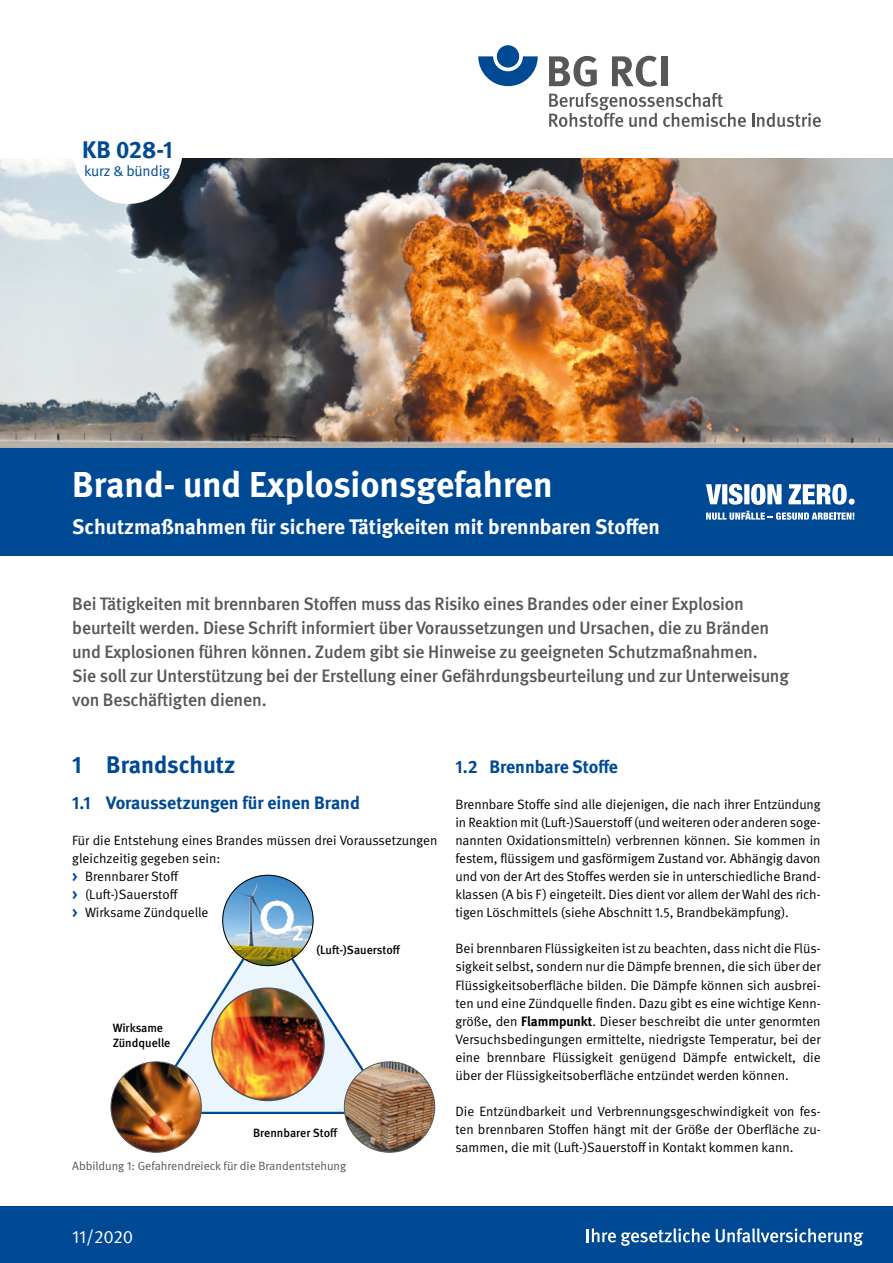
<style>
.page{position:relative;width:893px;height:1263px;background:#fff}
.page>*{position:absolute;margin:0;border:0;box-sizing:border-box;transform-origin:0 0}
._24pt_Überschrift{font:700 36px "DGUV Meta";color:#fff}
.t1{font:700 24px "DGUV Meta";color:#004994}
._14pt_Unter-Übersc{font:700 21px "DGUV Meta";color:#fff}
._12pt_Anleser{font:500 18px/24px "DGUV Meta";letter-spacing:-.01em;color:#575756}
.t2{font:700 18px "DGUV Meta";color:#004994}
._16pt_Unter-Übersc{font:18px "DGUV Meta";color:#fff}
._16pt_Unter-Übersc-2{font:15px "DGUV Meta";letter-spacing:-.01em;color:#004994}
.Fließtext_ohne{font:13.5px/18px "DGUV Meta";color:#000;text-align:justify}
.t3{font:500 12px/15px "DGUV Meta";color:#000}
.Bildunterschrift{font:12px "DGUV Meta";color:#575756}
.s1{font-weight:700;color:#004994}
.s2{font-weight:700}
</style>
<div class="page">
<div style="left:0;top:447px;width:893px;height:109px;background:#004994"></div>
<div style="left:0;top:1206px;width:893px;height:57px;background:#004994"></div>
<svg style="left:587px;top:1228px;width:123px;height:18px"></svg>
<svg style="left:716px;top:1228px;width:147px;height:18px"></svg>
<svg style="left:706px;top:511px;width:148px;height:9px"></svg>
<svg style="left:706px;top:484px;width:75px;height:21px"></svg>
<svg style="left:788px;top:484px;width:67px;height:21px"></svg>
<svg style="left:478px;top:56px;width:60px;height:30px"></svg>
<div style="left:497px;top:45px;width:22px;height:23px;background:#004994;border-radius:50%"></div>
<svg style="left:549px;top:56px;width:48px;height:31px"></svg>
<svg style="left:612px;top:56px;width:45px;height:31px"></svg>
<div style="left:661px;top:56px;width:6px;height:30px;background:#575756"></div>
<svg style="left:549px;top:93px;width:197px;height:34px"></svg>
<svg style="left:752px;top:113px;width:69px;height:14px"></svg>
<img style="left:0;top:158px;width:893px;height:290px">
<img style="left:222px;top:875px;width:91px;height:91px;border-radius:46px">
<img style="left:254px;top:893px;width:54px;height:29px">
<div style="left:72px;top:93px;width:111px;height:111px;background:#fff;border-radius:50%"></div>
<img style="left:110px;top:922px;width:326px;height:230px">
<p class="t1" style="left:82px;top:135px;width:93px">KB 028-1</p>
<p class="_16pt_Unter-Übersc-2" style="left:84px;top:162px;width:88px">kurz &amp; bündig</p>
<p class="_24pt_Überschrift" style="left:72px;top:463px;width:482px">Brand- und Explosionsgefahren</p>
<p class="_14pt_Unter-Übersc" style="left:72px;top:514px;width:589px">Schutzmaßnahmen für sichere Tätigkeiten mit brennbaren Stoffen</p>
<p class="_12pt_Anleser" style="left:72px;top:592px;width:718px">Bei Tätigkeiten mit brennbaren Stoffen muss das Risiko eines Brandes oder einer Explosion beurteilt werden. Diese Schrift informiert über Voraussetzungen und Ursachen, die zu Bränden und Explosionen führen können. Zudem gibt sie Hinweise zu geeigneten Schutzmaßnahmen.<br>Sie soll zur Unterstützung bei der Erstellung einer Gefährdungsbeurteilung und zur Unterweisung von Beschäftigten dienen.</p>
<p class="t1" style="left:72px;top:750px;width:165px">1 Brandschutz</p>
<p class="t2" style="left:72px;top:792px;width:289px">1.1 Voraussetzungen für einen Brand</p>
<p class="Fließtext_ohne" style="left:72px;top:832px;width:367px">Für die Entstehung eines Brandes müssen drei Voraussetzungen gleichzeitig gegeben sein:</p>
<p class="Fließtext_ohne" style="left:72px;top:868px;width:108px"><span class="s1">&gt;</span> Brennbarer Stoff</p>
<p class="Fließtext_ohne" style="left:72px;top:886px;width:107px"><span class="s1">&gt;</span> (Luft-)Sauerstoff</p>
<p class="Fließtext_ohne" style="left:72px;top:904px;width:138px"><span class="s1">&gt;</span> Wirksame Zündquelle</p>
<p class="t3" style="left:113px;top:1021px;width:59px">Wirksame<br>Zündquelle</p>
<p class="t3" style="left:316px;top:943px;width:86px">(Luft-)Sauerstoff</p>
<p class="t3" style="left:253px;top:1126px;width:86px">Brennbarer Stoff</p>
<p class="Bildunterschrift" style="left:72px;top:1159px;width:275px">Abbildung 1: Gefahrendreieck für die Brandentstehung</p>
<p class="t2" style="left:455px;top:756px;width:164px">1.2 Brennbare Stoffe</p>
<p class="Fließtext_ohne" style="left:455px;top:795px;width:367px">Brennbare Stoffe sind alle diejenigen, die nach ihrer Entzündung in Reaktion mit (Luft-)Sauerstoff (und weiteren oder anderen soge&shy;nannten Oxidationsmitteln) verbrennen können. Sie kommen in festem, flüssigem und gasförmigem Zustand vor. Abhängig davon und von der Art des Stoffes werden sie in unterschiedliche Brand&shy;klassen (A bis F ) eingeteilt. Dies dient vor allem der Wahl des rich&shy;tigen Löschmittels (siehe Abschnitt 1.5, Brandbekämpfung).</p>
<p class="Fließtext_ohne" style="left:455px;top:940px;width:367px">Bei brennbaren Flüssigkeiten ist zu beachten, dass nicht die Flüs&shy;sigkeit selbst, sondern nur die Dämpfe brennen, die sich über der Flüssigkeitsoberfläche bilden. Die Dämpfe können sich ausbrei&shy;ten und eine Zündquelle finden. Dazu gibt es eine wichtige Kenn&shy;größe, den <span class="s2">Flammpunkt</span>. Dieser beschreibt die unter genormten Versuchsbedingungen ermittelte, niedrigste Temperatur, bei der eine brennbare Flüssigkeit genügend Dämpfe entwickelt, die über der Flüssigkeitsoberfläche entzündet werden können.</p>
<p class="Fließtext_ohne" style="left:455px;top:1103px;width:367px">Die Entzündbarkeit und Verbrennungsgeschwindigkeit von fes&shy;ten brennbaren Stoffen hängt mit der Größe der Oberfläche zu&shy;sammen, die mit (Luft-)Sauerstoff in Kontakt kommen kann.</p>
<p class="_16pt_Unter-Übersc" style="left:72px;top:1226px;width:63px">11/2020</p>
</div>
